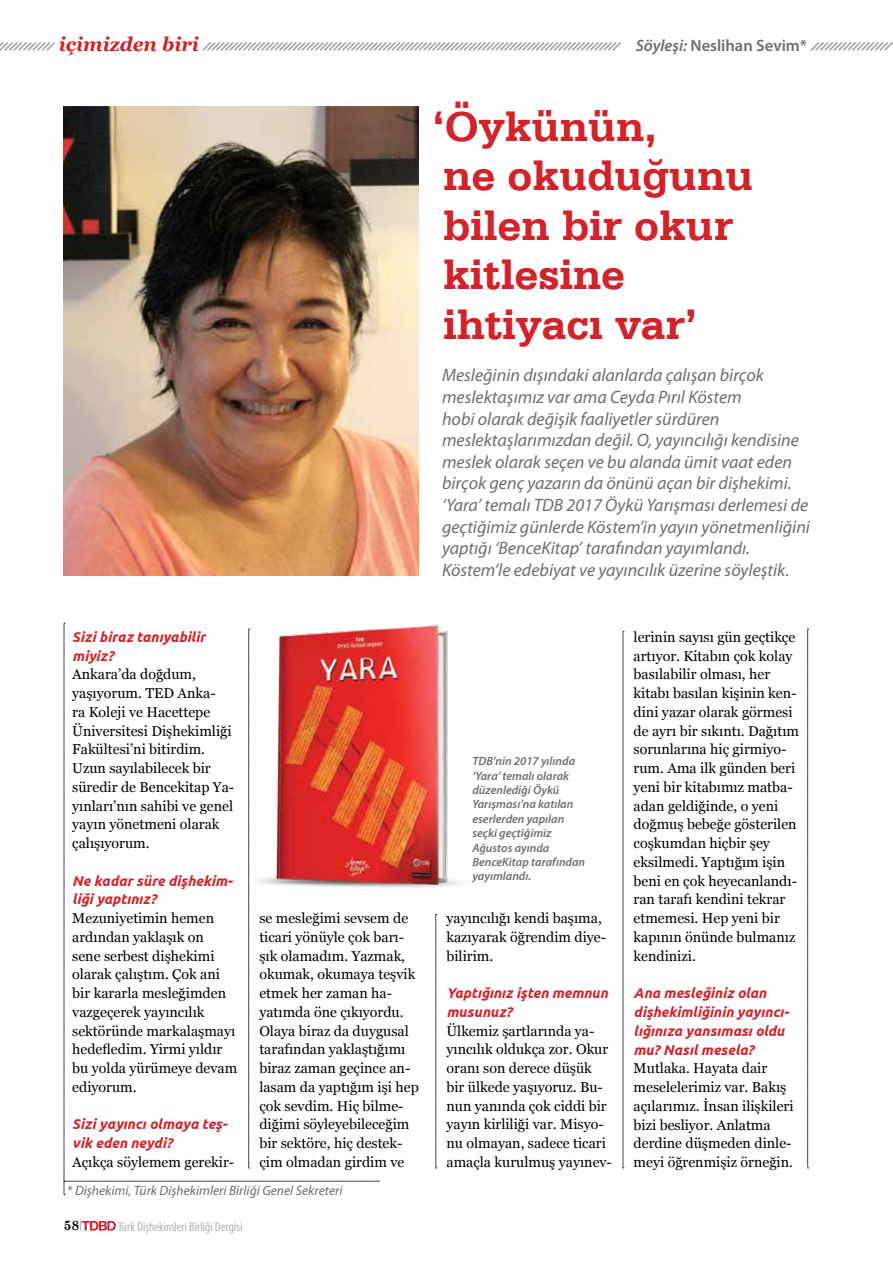
<style>
.page{position:relative;width:893px;height:1263px;background:#fff}
.page>*{position:absolute;margin:0;border:0;box-sizing:border-box;transform-origin:0 0}
.t1{font:700 45px/49.5px "Serifa BT";color:#d2232a}
.t2{font:italic 700 19.5px "Georgia";letter-spacing:-.005em;color:#d2232a}
.t3{font:italic 18px/21.6px "Myriad Pro";color:#6d6e71}
.t4{font:600 16.5px "Myriad Pro";color:#6d6e71}
.t5{font:14.25px/18.8px "Georgia";color:#000}
.t6{font:italic 700 14.25px/18.8px "Ubuntu";color:#d2232a}
.t7{font:italic 13.5px "Myriad Pro";color:#6d6e71}
.t8{font:700 13.5px "Century Schoolbook";color:#000}
.t9{font:condensed 13.05px "Myriad Pro";color:#b1b4b6}
.t10{font:italic 600 12px/14.4px "Myriad Pro";color:#6d6e71}
.s1{font-style:italic}
</style>
<div class="page">
<svg style="left:436px;top:914px;width:1px;height:255px"></svg>
<svg style="left:623px;top:631px;width:1px;height:538px"></svg>
<svg style="left:807px;top:629px;width:2px;height:540px"></svg>
<svg style="left:0;top:42px;width:55px;height:9px"></svg>
<svg style="left:202px;top:42px;width:419px;height:9px"></svg>
<svg style="left:810px;top:42px;width:83px;height:9px"></svg>
<svg style="left:80px;top:1220px;width:36px;height:10px"></svg>
<img style="left:64px;top:106px;width:355px;height:469px">
<svg style="left:64px;top:623px;width:315px;height:572px"></svg>
<img style="left:253px;top:623px;width:207px;height:272px">
<h2 class="t2" style="left:59px;top:33px;width:142px">içimizden biri</h2>
<p class="t4" style="left:636px;top:35px;width:173px"><span class="s1">Söyleşi:</span> Neslihan Sevim*</p>
<p class="t6" style="left:72px;top:627px;width:135px">Sizi biraz tanıyabilir miyiz?</p>
<p class="t5" style="left:72px;top:665px;width:163px">Ankara’da doğdum, yaşıyorum. TED Anka-<br>ra Koleji ve Hacettepe<br>Üniversitesi Dişhekimliği<br>Fakültesi’ni bitirdim.<br>Uzun sayılabilecek bir süredir de Bencekitap Ya&shy;yınları’nın sahibi ve genel yayın yönetmeni olarak çalışıyorum.</p>
<p class="t6" style="left:72px;top:871px;width:162px">Ne kadar süre dişhekim&shy;liği yaptınız?</p>
<p class="t5" style="left:72px;top:909px;width:167px">Mezuniyetimin hemen ardından yaklaşık on<br>sene serbest dişhekimi olarak çalıştım. Çok ani bir kararla mesleğimden vazgeçerek yayıncılık sektöründe markalaşmayı hedefledim. Yirmi yıldır bu yolda yürümeye devam ediyorum.</p>
<p class="t6" style="left:72px;top:1115px;width:157px">Sizi yayıncı olmaya teş&shy;vik eden neydi?</p>
<p class="t5" style="left:72px;top:1152px;width:164px">Açıkça söylemem gerekir-</p>
<h1 class="t1" style="left:432px;top:100px;width:323px">‘Öykünün,<br>ne okuduğunu bilen bir okur kitlesine ihtiyacı var’</h1>
<p class="t3" style="left:442px;top:364px;width:370px">Mesleğinin dışındaki alanlarda çalışan birçok meslektaşımız var ama Ceyda Pırıl Köstem<br>hobi olarak değişik faaliyetler sürdüren meslektaşlarımızdan değil. O, yayıncılığı kendisine meslek olarak seçen ve bu alanda ümit vaat eden birçok genç yazarın da önünü açan bir dişhekimi. ‘Yara’ temalı TDB 2017 Öykü Yarışması derlemesi de geçtiğimiz günlerde Köstem’in yayın yönetmenliğini yaptığı ‘BenceKitap’ tarafından yayımlandı.<br>Köstem’le edebiyat ve yayıncılık üzerine söyleştik.</p>
<p class="t10" style="left:472px;top:753px;width:114px">TDB’nin 2017 yılında ‘Yara’ temalı olarak düzenlediği Öykü<br>Yarışması’na katılan eserlerden yapılan seçki geçtiğimiz<br>Ağustos ayında<br>BenceKitap tarafından yayımlandı.</p>
<p class="t5" style="left:259px;top:909px;width:161px">se mesleğimi sevsem de ticari yönüyle çok barı&shy;şık olamadım. Yazmak, okumak, okumaya teşvik etmek her zaman ha&shy;yatımda öne çıkıyordu.<br>Olaya biraz da duygusal tarafından yaklaştığımı biraz zaman geçince an&shy;lasam da yaptığım işi hep çok sevdim. Hiç bilme&shy;diğimi söyleyebileceğim bir sektöre, hiç destek&shy;çim olmadan girdim ve</p>
<p class="t5" style="left:446px;top:909px;width:161px">yayıncılığı kendi başıma, kazıyarak öğrendim diye&shy;bilirim.</p>
<p class="t6" style="left:446px;top:983px;width:163px">Yaptığınız işten memnun musunuz?</p>
<p class="t5" style="left:446px;top:1021px;width:167px">Ülkemiz şartlarında ya&shy;yıncılık oldukça zor. Okur oranı son derece düşük bir ülkede yaşıyoruz. Bu&shy;nun yanında çok ciddi bir yayın kirliliği var. Misyo&shy;nu olmayan, sadece ticari amaçla kurulmuş yayınev-</p>
<p class="t5" style="left:634px;top:628px;width:167px">lerinin sayısı gün geçtikçe artıyor. Kitabın çok kolay basılabilir olması, her kitabı basılan kişinin ken&shy;dini yazar olarak görmesi de ayrı bir sıkıntı. Dağıtım sorunlarına hiç girmiyo&shy;rum. Ama ilk günden beri yeni bir kitabımız matba&shy;adan geldiğinde, o yeni doğmuş bebeğe gösterilen coşkumdan hiçbir şey eksilmedi. Yaptığım işin beni en çok heyecanlandı&shy;ran tarafı kendini tekrar etmemesi. Hep yeni bir kapının önünde bulmanız kendinizi.</p>
<p class="t6" style="left:634px;top:983px;width:157px">Ana mesleğiniz olan dişhekimliğinin yayıncı&shy;lığınıza yansıması oldu mu? Nasıl mesela?</p>
<p class="t5" style="left:634px;top:1059px;width:161px">Mutlaka. Hayata dair meselelerimiz var. Bakış açılarımız. İnsan ilişkileri bizi besliyor. Anlatma derdine düşmeden dinle&shy;meyi öğrenmişiz örneğin.</p>
<p class="t7" style="left:67px;top:1182px;width:277px">* Dişhekimi, Türk Dişhekimleri Birliği Genel Sekreteri</p>
<p class="t8" style="left:64px;top:1215px;width:17px">58</p>
<p class="t9" style="left:118px;top:1218px;width:126px">Türk Dişhekimleri Birliği Dergisi</p>
</div>
